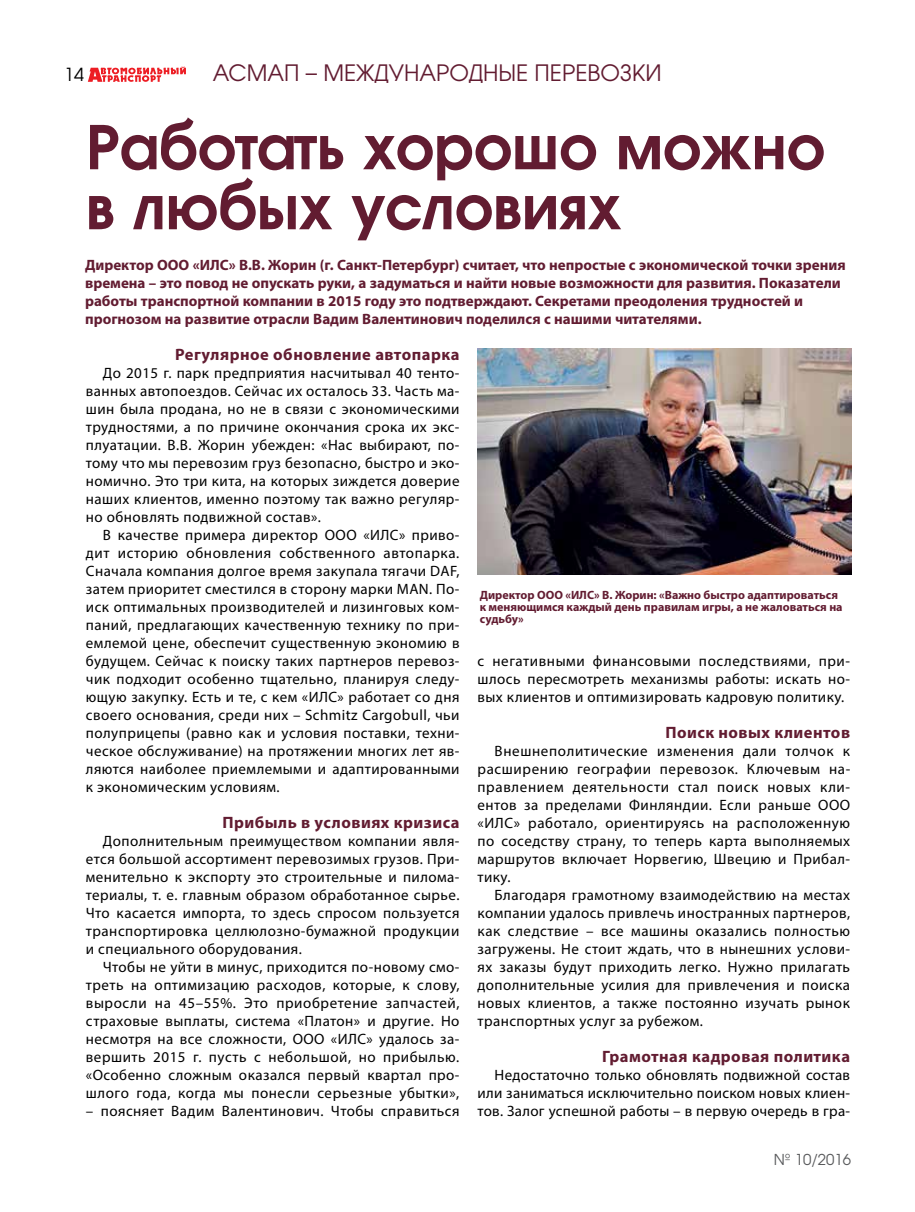
<style>
.page{position:relative;width:915px;height:1212px;background:#fff}
.page>*{position:absolute;margin:0;border:0;box-sizing:border-box;transform-origin:0 0}
.t1{font:700 60px/60px "AG Avalanche C";color:#621c31}
.t2{font:22.5px "AG Avalanche C";color:#621c31}
.t3{font:18px "AG Avalanche C";color:#000}
.t4{font:700 16.5px "Myriad Pro";letter-spacing:.03em;color:#621c31}
.t5{font:15px/18px "Myriad Pro";letter-spacing:.03em;color:#000;text-align:justify}
.t6{font:700 15px/18px "Myriad Pro";color:#621c31}
.t7{font:15px "AG Avalanche C";color:#58595b}
.t8{font:700 12px/12px "Myriad Pro";color:#621c31}
</style>
<div class="page">
<svg style="left:88px;top:66px;width:98px;height:16px"></svg>
<img style="left:477px;top:349px;width:373px;height:225px">
<p class="t3" style="left:64px;top:63px;width:21px">14</p>
<h2 class="t2" style="left:213px;top:59px;width:450px">АСМАП – МЕЖДУНАРОДНЫЕ ПЕРЕВОЗКИ</h2>
<h1 class="t1" style="left:86px;top:115px;width:740px">Работать хорошо можно в любых условиях</h1>
<p class="t6" style="left:85px;top:255px;width:761px">Директор ООО «ИЛС» В.В. Жорин (г. Санкт-Петербург) считает, что непростые с экономической точки зрения времена – это повод не опускать руки, а задуматься и найти новые возможности для развития. Показатели работы транспортной компании в 2015 году это подтверждают. Секретами преодоления трудностей и прогнозом на развитие отрасли Вадим Валентинович поделился с нашими читателями.</p>
<p class="t4" style="left:175px;top:344px;width:286px">Регулярное обновление автопарка</p>
<p class="t5" style="left:86px;top:364px;width:375px;text-indent:17px">До 2015 г. парк предприятия насчитывал 40 тенто&shy;ванных автопоездов. Сейчас их осталось 33. Часть ма&shy;шин была продана, но не в связи с экономическими трудностями, а по причине окончания срока их экс&shy;плуатации. В.В. Жорин убежден: «Нас выбирают, по&shy;тому что мы перевозим груз безопасно, быстро и эко&shy;номично. Это три кита, на которых зиждется доверие наших клиентов, именно поэтому так важно регуляр&shy;но обновлять подвижной состав».</p>
<p class="t5" style="left:86px;top:526px;width:375px;text-indent:17px">В качестве примера директор ООО «ИЛС» приво&shy;дит историю обновления собственного автопарка.<br>Сначала компания долгое время закупала тягачи DAF, затем приоритет сместился в сторону марки MAN. По&shy;иск оптимальных производителей и лизинговых ком&shy;паний, предлагающих качественную технику по при&shy;емлемой цене, обеспечит существенную экономию в будущем. Сейчас к поиску таких партнеров перевоз&shy;чик подходит особенно тщательно, планируя следу&shy;ющую закупку. Есть и те, с кем «ИЛС» работает со дня своего основания, среди них – Sсhmitz Cargobull, чьи полуприцепы (равно как и условия поставки, техни&shy;ческое обслуживание) на протяжении многих лет яв&shy;ляются наиболее приемлемыми и адаптированными к экономическим условиям.</p>
<p class="t4" style="left:222px;top:812px;width:238px">Прибыль в условиях кризиса</p>
<p class="t5" style="left:86px;top:832px;width:375px;text-indent:17px">Дополнительным преимуществом компании явля&shy;ется большой ассортимент перевозимых грузов. При&shy;менительно к экспорту это строительные и пилома&shy;териалы, т. е. главным образом обработанное сырье.<br>Что касается импорта, то здесь спросом пользуется транспортировка целлюлозно-бумажной продукции и специального оборудования.</p>
<p class="t5" style="left:86px;top:958px;width:375px;text-indent:17px">Чтобы не уйти в минус, приходится по-новому смо&shy;треть на оптимизацию расходов, которые, к слову, выросли на 45–55%. Это приобретение запчастей, страховые выплаты, система «Платон» и другие. Но несмотря на все сложности, ООО «ИЛС» удалось за&shy;вершить 2015 г. пусть с небольшой, но прибылью. «Особенно сложным оказался первый квартал про&shy;шлого года, когда мы понесли серьезные убытки»,</p>
<p class="t5" style="left:86px;top:1102px;width:375px">– поясняет Вадим Валентинович. Чтобы справиться</p>
<p class="t8" style="left:479px;top:589px;width:364px">Директор ООО «ИЛС» В. Жорин: «Важно быстро адаптироваться к меняющимся каждый день правилам игры, а не жаловаться на судьбу»</p>
<p class="t5" style="left:477px;top:652px;width:374px">с негативными финансовыми последствиями, при&shy;шлось пересмотреть механизмы работы: искать но&shy;вых клиентов и оптимизировать кадровую политику.</p>
<p class="t4" style="left:665px;top:722px;width:186px">Поиск новых клиентов</p>
<p class="t5" style="left:477px;top:742px;width:374px;text-indent:17px">Внешнеполитические изменения дали толчок к расширению географии перевозок. Ключевым на&shy;правлением деятельности стал поиск новых кли&shy;ентов за пределами Финляндии. Если раньше ООО «ИЛС» работало, ориентируясь на расположенную по соседству страну, то теперь карта выполняемых маршрутов включает Норвегию, Швецию и Прибал&shy;тику.</p>
<p class="t5" style="left:477px;top:886px;width:374px;text-indent:17px">Благодаря грамотному взаимодействию на местах компании удалось привлечь иностранных партнеров, как следствие – все машины оказались полностью загружены. Не стоит ждать, что в нынешних услови&shy;ях заказы будут приходить легко. Нужно прилагать дополнительные усилия для привлечения и поиска новых клиентов, а также постоянно изучать рынок транспортных услуг за рубежом.</p>
<p class="t4" style="left:602px;top:1046px;width:249px">Грамотная кадровая политика</p>
<p class="t5" style="left:477px;top:1066px;width:374px;text-indent:17px">Недостаточно только обновлять подвижной состав или заниматься исключительно поиском новых клиен&shy;тов. Залог успешной работы – в первую очередь в гра-</p>
<p class="t7" style="left:773px;top:1150px;width:79px">№ 10/2016</p>
</div>
